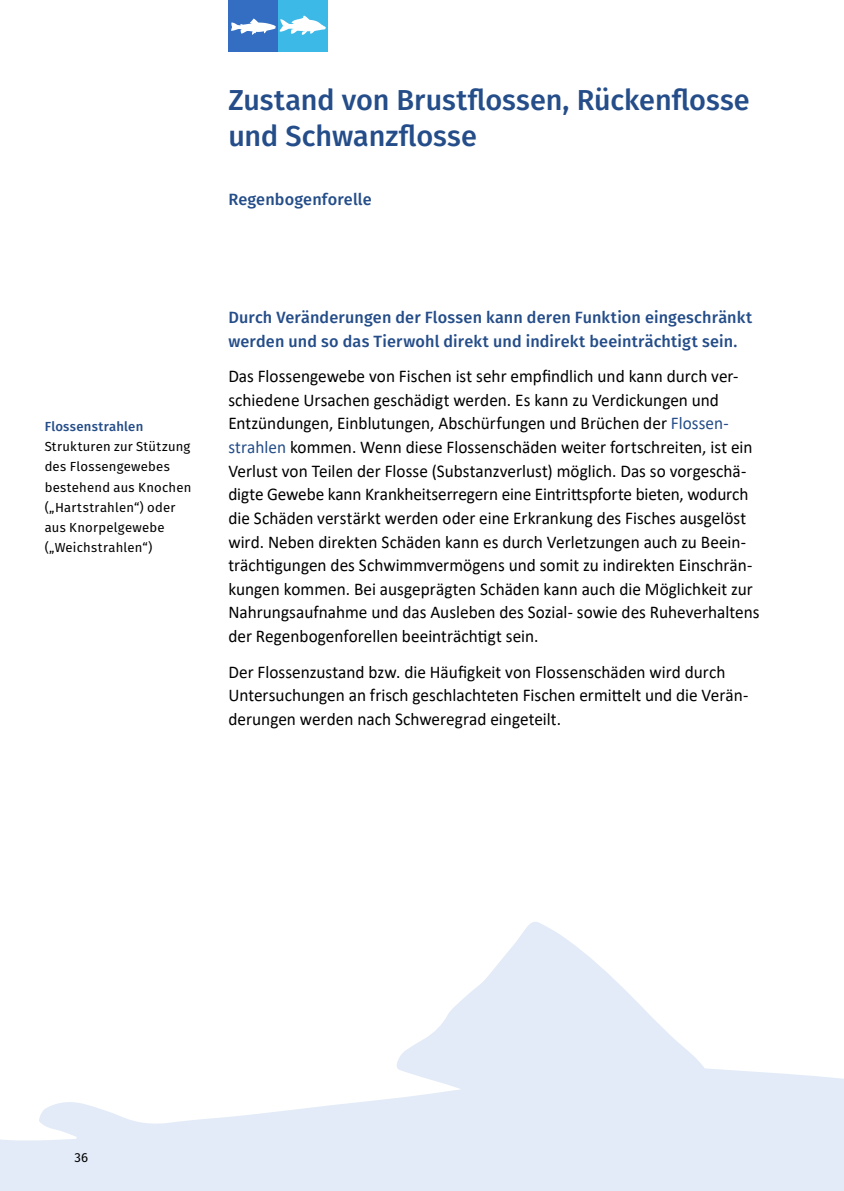
<style>
.page{position:relative;width:844px;height:1191px;background:#fff}
.page>*{position:absolute;margin:0;border:0;box-sizing:border-box;transform-origin:0 0}
.P03HuT_HaltungTransp{font:500 28.88px/35.4px "Fira Sans";color:#244d89}
.P01_Standard__P____f{font:17.85px/23.6px "Calibri";color:#000;scale:.96 1}
.P04_Vorspann_einz_H{font:500 16.28px/23.6px "Fira Sans";letter-spacing:.01em;color:#244d89}
.P04a_Unterzeile_Tier{font:500 16.28px "Fira Sans";letter-spacing:.01em;color:#244d89}
.P05a_Marginalien__P{font:13.12px/20.1px "Fira Sans";letter-spacing:.02em;color:#000}
.P05a_Marginalien__P-2{font:500 13.12px "Fira Sans";letter-spacing:.02em;color:#244d89}
.s1{color:#244d89}
</style>
<div class="page">
<svg style="left:0;top:922px;width:843px;height:269px"></svg>
<svg style="left:228px;top:0;width:99px;height:52px;background:#56a3da"></svg>
<h2 class="P03HuT_HaltungTransp" style="left:228px;top:81px;width:522px">Zustand von Brustflossen, Rückenflosse und Schwanzflosse</h2>
<h3 class="P04a_Unterzeile_Tier" style="left:228px;top:186px;width:145px">Regenbogenforelle</h3>
<p class="P05a_Marginalien__P-2" style="left:45px;top:416px;width:100px">Flossenstrahlen</p>
<p class="P05a_Marginalien__P" style="left:45px;top:436px;width:148px">Strukturen zur Stützung des Flossengewebes bestehend aus Knochen („Hartstrahlen“) oder aus Knorpelgewebe („Weichstrahlen“)</p>
<h3 class="P04_Vorspann_einz_H" style="left:228px;top:305px;width:525px">Durch Veränderungen der Flossen kann deren Funktion eingeschränkt werden und so das Tierwohl direkt und indirekt beeinträchtigt sein.</h3>
<p class="P01_Standard__P____f" style="left:228px;top:364px;width:554px">Das Flossengewebe von Fischen ist sehr empfindlich und kann durch ver&shy;schiedene Ursachen geschädigt werden. Es kann zu Verdickungen und Entzündungen, Einblutungen, Abschürfungen und Brüchen der <span class="s1">Flossen&shy;strahlen</span> kommen. Wenn diese Flossenschäden weiter fortschreiten, ist ein Verlust von Teilen der Flosse (Substanzverlust) möglich. Das so vorgeschä&shy;digte Gewebe kann Krankheitserregern eine Eintrittspforte bieten, wodurch die Schäden verstärkt werden oder eine Erkrankung des Fisches ausgelöst wird. Neben direkten Schäden kann es durch Verletzungen auch zu Beein&shy;trächtigungen des Schwimmvermögens und somit zu indirekten Einschrän&shy;kungen kommen. Bei ausgeprägten Schäden kann auch die Möglichkeit zur Nahrungsaufnahme und das Ausleben des Sozial- sowie des Ruheverhaltens der Regenbogenforellen beeinträchtigt sein.</p>
<p class="P01_Standard__P____f" style="left:228px;top:659px;width:542px">Der Flossenzustand bzw. die Häufigkeit von Flossenschäden wird durch<br>Untersuchungen an frisch geschlachteten Fischen ermittelt und die Verän&shy;derungen werden nach Schweregrad eingeteilt.</p>
<p class="P05a_Marginalien__P" style="left:74px;top:1147px;width:15px">36</p>
</div>
